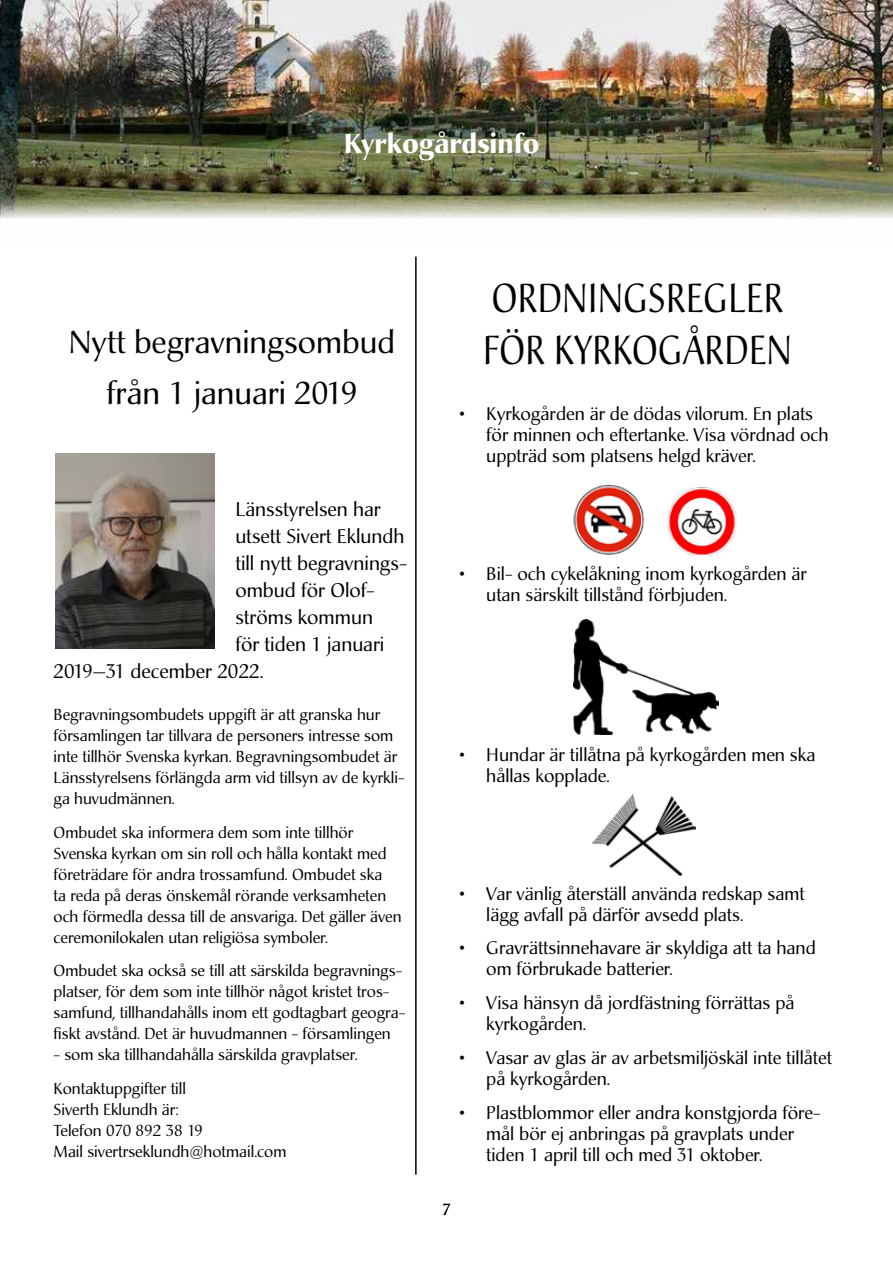
<style>
.page{position:relative;width:893px;height:1263px;background:#fff}
.page>*{position:absolute;margin:0;border:0;box-sizing:border-box;transform-origin:0 0}
.t1{font:40.05px/52.3px "Christiana";letter-spacing:.01em;color:#000;scale:.86 1}
.t2{font:31.35px/51.6px "Christiana";color:#000;text-align:center}
.t3{font:700 27px "Christiana";letter-spacing:-.005em;color:#fff}
.t4{font:19.5px "Christiana";color:#000}
.t5{font:18px/21px "Christiana";color:#000}
.t6{font:15.75px/21px "Christiana";color:#000}
</style>
<div class="page">
<img style="left:0;top:0;width:893px;height:219px">
<img style="left:55px;top:454px;width:159px;height:194px">
<hr style="left:415px;top:257px;width:2px;height:918px;background:#000">
<img style="left:573px;top:484px;width:72px;height:71px">
<img style="left:667px;top:488px;width:70px;height:67px">
<img style="left:574px;top:619px;width:145px;height:116px">
<img style="left:592px;top:794px;width:103px;height:81px">
<h3 class="t3" style="left:344px;top:126px;width:197px">Kyrkogårdsinfo</h3>
<h2 class="t2" style="left:69px;top:316px;width:328px">Nytt begravningsombud från 1 januari 2019</h2>
<p class="t4" style="left:235px;top:497px;width:147px">Länsstyrelsen har</p>
<p class="t4" style="left:235px;top:524px;width:170px">utsett Sivert Eklundh</p>
<p class="t4" style="left:235px;top:551px;width:173px">till nytt begravnings-</p>
<p class="t4" style="left:235px;top:578px;width:141px">ombud för Olof-</p>
<p class="t4" style="left:235px;top:605px;width:139px">ströms kommun</p>
<p class="t4" style="left:235px;top:632px;width:151px">för tiden 1 januari</p>
<p class="t4" style="left:54px;top:659px;width:211px">2019—31 december 2022.</p>
<p class="t6" style="left:54px;top:704px;width:352px">Begravningsombudets uppgift är att granska hur församlingen tar tillvara de personers intresse som inte tillhör Svenska kyrkan. Begravningsombudet är Länsstyrelsens förlängda arm vid tillsyn av de kyrkli&shy;ga huvudmännen.</p>
<p class="t6" style="left:54px;top:822px;width:350px">Ombudet ska informera dem som inte tillhör Svenska kyrkan om sin roll och hålla kontakt med företrädare för andra trossamfund. Ombudet ska<br>ta reda på deras önskemål rörande verksamheten och förmedla dessa till de ansvariga. Det gäller även ceremonilokalen utan religiösa symboler.</p>
<p class="t6" style="left:54px;top:961px;width:353px">Ombudet ska också se till att särskilda begravnings&shy;platser, för dem som inte tillhör något kristet tros&shy;samfund, tillhandahålls inom ett godtagbart geogra&shy;fiskt avstånd. Det är huvudmannen - församlingen</p>
<p class="t6" style="left:54px;top:1038px;width:306px;line-height:33.8px">- som ska tillhandahålla särskilda gravplatser.<br>Kontaktuppgifter till</p>
<p class="t6" style="left:54px;top:1099px;width:234px">Siverth Eklundh är:<br>Telefon 070 892 38 19<br>Mail sivertrseklundh@hotmail.com</p>
<h1 class="t1" style="left:483px;top:272px;width:360px">ORDNINGSREGLER<br>FÖR KYRKOGÅRDEN</h1>
<p class="t5" style="left:486px;top:404px;width:344px;text-indent:-27px">• Kyrkogården är de dödas vilorum. En plats för minnen och eftertanke. Visa vördnad och uppträd som platsens helgd kräver.</p>
<p class="t5" style="left:486px;top:563px;width:322px;text-indent:-27px">• Bil- och cykelåkning inom kyrkogården är utan särskilt tillstånd förbjuden.</p>
<p class="t5" style="left:486px;top:744px;width:331px;text-indent:-27px">• Hundar är tillåtna på kyrkogården men ska hållas kopplade.</p>
<p class="t5" style="left:486px;top:883px;width:320px;text-indent:-27px">• Var vänlig återställ använda redskap samt lägg avfall på därför avsedd plats.</p>
<p class="t5" style="left:486px;top:938px;width:331px;text-indent:-27px">• Gravrättsinnehavare är skyldiga att ta hand om förbrukade batterier.</p>
<p class="t5" style="left:486px;top:993px;width:310px;text-indent:-27px">• Visa hänsyn då jordfästning förrättas på kyrkogården.</p>
<p class="t5" style="left:486px;top:1047px;width:347px;text-indent:-27px">• Vasar av glas är av arbetsmiljöskäl inte tillåtet på kyrkogården.</p>
<p class="t5" style="left:486px;top:1102px;width:335px;text-indent:-27px">• Plastblommor eller andra konstgjorda före&shy;mål bör ej anbringas på gravplats under tiden 1 april till och med 31 oktober.</p>
<p class="t6" style="left:442px;top:1199px;width:10px">7</p>
</div>
